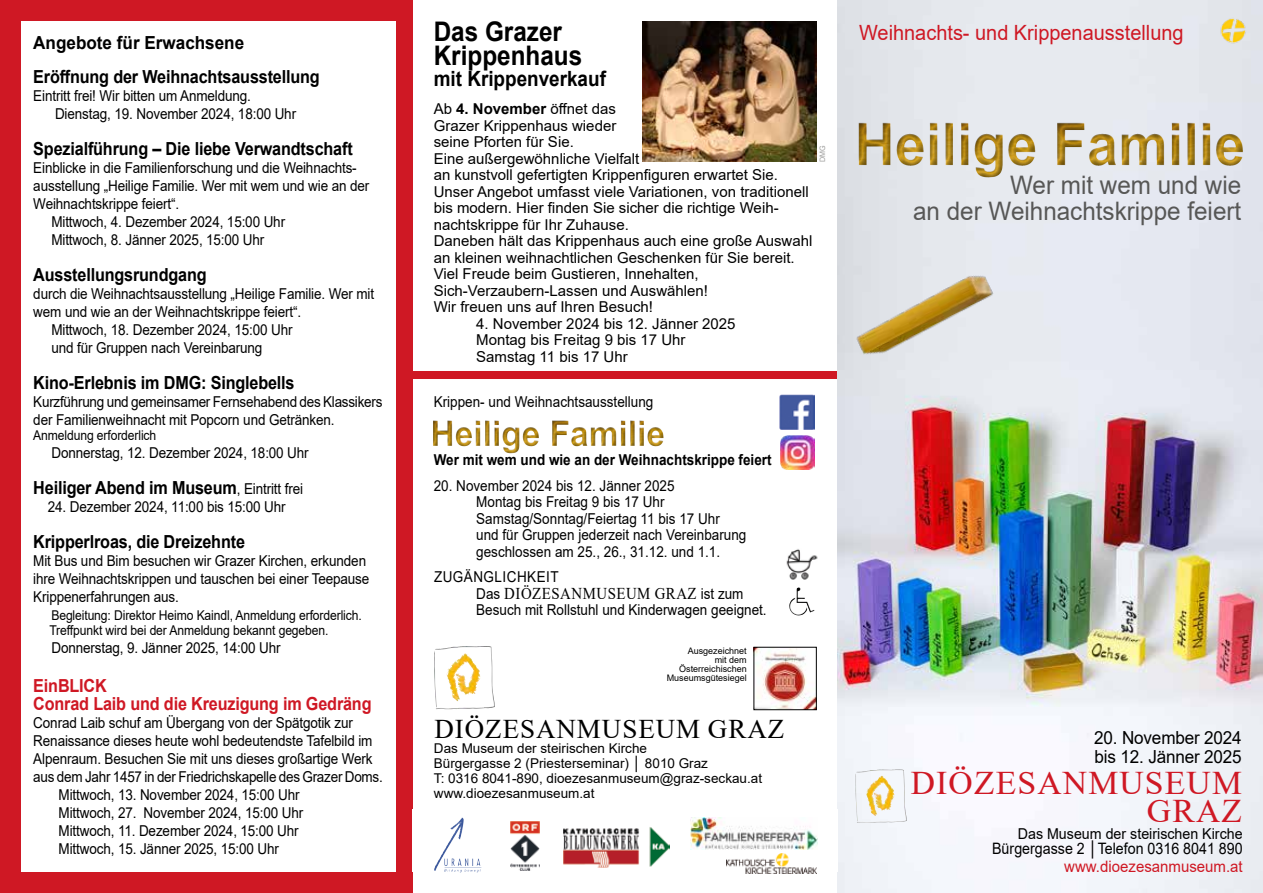
<style>
.page{position:relative;width:1263px;height:893px;background:#fff}
.page>*{position:absolute;margin:0;border:0;box-sizing:border-box;transform-origin:0 0}
.t1{font:33px/28.5px "Times New Roman";letter-spacing:.035em;color:#cf1824;text-align:right}
.t2{font:700 27px/24px "Arial";color:#000;scale:.9 1}
.t3{font:27px "Times New Roman";letter-spacing:.035em;color:#000}
.t4{font:25.5px/25.8px "Arial";color:#575756;text-align:right;scale:.95 1}
.t5{font:21px "Arial";color:#cf1824;scale:.95 1}
.t6{font:700 21px "Arial";color:#000;scale:.9 1}
.t7{font:700 18px "Arial";letter-spacing:-.01em;color:#000;scale:.9 1}
.t8{font:700 18px/34.5px "Arial";letter-spacing:-.01em;color:#000;scale:.95 1}
.t9{font:700 18px/18px "Arial";letter-spacing:-.01em;color:#cf1824;scale:.9 1}
.t10{font:18px/19.5px "Arial";letter-spacing:-.01em;color:#000;scale:.95 1}
.t11{font:16.5px "Times New Roman";letter-spacing:.035em;color:#000;scale:.9 1}
.t12{font:15.75px/18px "Arial";color:#000;text-align:right;scale:.9 1}
.t13{font:15px/16.5px "Arial";letter-spacing:-.01em;color:#000;scale:.9 1}
.t14{font:15px/16.5px "Arial";letter-spacing:-.01em;color:#000}
.t15{font:700 15px "Arial";color:#000;scale:.9 1}
.t16{font:15px "Arial";letter-spacing:-.01em;color:#000;scale:.95 1}
.t17{font:15px "Arial";letter-spacing:.035em;color:#000;scale:.9 1}
.t18{font:13.5px/15px "Arial";color:#000}
.t19{font:13.5px/15px "Arial";color:#000;scale:.9 1}
.t20{font:9px/9px "Arial";color:#000;text-align:right}
.t21{font:7.5px "Arial";color:#9d9d9c;scale:.95 1}
.s1{font-weight:400;font-size:15px}
.s2{font-weight:700}
.s3{font-family:"Arial";font-size:15px}
.s4{font-size:15px}
.s5{color:#cf1824}
</style>
<div class="page">
<div style="left:403px;top:371px;width:447px;height:8px;background:#cf1824"></div>
<img style="left:434px;top:646px;width:61px;height:63px">
<div style="left:0;top:0;width:412px;height:893px;background:#cf1824"></div>
<div style="left:21px;top:21px;width:374px;height:851px;background:#fff"></div>
<img style="left:838px;top:0;width:425px;height:893px">
<img style="left:855px;top:769px;width:52px;height:54px">
<img style="left:791px;top:587px;width:24px;height:26px">
<img style="left:779px;top:395px;width:35px;height:34px">
<img style="left:511px;top:821px;width:28px;height:50px">
<img style="left:564px;top:827px;width:106px;height:41px">
<img style="left:434px;top:819px;width:27px;height:52px">
<img style="left:755px;top:649px;width:60px;height:59px">
<div style="left:753px;top:647px;width:64px;height:63px;border:1px solid #000"></div>
<img style="left:726px;top:853px;width:91px;height:20px">
<img style="left:643px;top:21px;width:174px;height:141px">
<img style="left:780px;top:436px;width:34px;height:34px">
<img style="left:1211px;top:9px;width:43px;height:43px">
<img style="left:838px;top:102px;width:423px;height:84px">
<div style="left:852px;top:113px;width:397px;height:73px;background:#000;opacity:.5"></div>
<img style="left:844px;top:253px;width:167px;height:115px">
<div style="left:429px;top:415px;width:239px;height:44px;background:#000;opacity:.5"></div>
<img style="left:691px;top:817px;width:126px;height:32px">
<img style="left:786px;top:549px;width:32px;height:31px">
<p class="t8" style="left:33px;top:25px;width:303px">Angebote für Erwachsene<br>Eröffnung der Weihnachtsausstellung</p>
<p class="t13" style="left:55px;top:87px;width:269px;line-height:18px;text-indent:-22px">Eintritt frei! Wir bitten um Anmeldung.<br>Dienstag, 19. November 2024, 18:00 Uhr</p>
<p class="t7" style="left:33px;top:136px;width:356px">Spezialführung – Die liebe Verwandtschaft</p>
<p class="t13" style="left:33px;top:159px;width:361px">Einblicke in die Familienforschung und die Weihnachts-</p>
<p class="t13" style="left:33px;top:177px;width:375px">ausstellung „Heilige Familie. Wer mit wem und wie an der</p>
<p class="t13" style="left:33px;top:195px;width:164px">Weihnachtskrippe feiert“.</p>
<p class="t13" style="left:51px;top:213px;width:261px">Mittwoch, 4. Dezember 2024, 15:00 Uhr</p>
<p class="t13" style="left:51px;top:231px;width:238px">Mittwoch, 8. Jänner 2025, 15:00 Uhr</p>
<p class="t7" style="left:33px;top:262px;width:194px">Ausstellungsrundgang</p>
<p class="t13" style="left:33px;top:285px;width:380px">durch die Weihnachtsausstellung „Heilige Familie. Wer mit</p>
<p class="t13" style="left:33px;top:303px;width:299px">wem und wie an der Weihnachtskrippe feiert“.</p>
<p class="t13" style="left:51px;top:321px;width:269px">Mittwoch, 18. Dezember 2024, 15:00 Uhr</p>
<p class="t13" style="left:51px;top:339px;width:236px">und für Gruppen nach Vereinbarung</p>
<p class="t7" style="left:33px;top:370px;width:292px">Kino-Erlebnis im DMG: Singlebells</p>
<p class="t13" style="left:33px;top:393px;width:389px;line-height:18px">Kurzführung und gemeinsamer Fernsehabend des Klassikers der Familienweihnacht mit Popcorn und Getränken.</p>
<p class="t19" style="left:33px;top:428px;width:138px">Anmeldung erforderlich</p>
<p class="t13" style="left:51px;top:444px;width:287px">Donnerstag, 12. Dezember 2024, 18:00 Uhr</p>
<p class="t7" style="left:33px;top:475px;width:301px">Heiliger Abend im Museum<span class="s1">, Eintritt frei</span></p>
<p class="t13" style="left:48px;top:498px;width:266px">24. Dezember 2024, 11:00 bis 15:00 Uhr</p>
<p class="t7" style="left:33px;top:529px;width:237px">Kripperlroas, die Dreizehnte</p>
<p class="t13" style="left:33px;top:552px;width:375px;line-height:18px">Mit Bus und Bim besuchen wir Grazer Kirchen, erkunden ihre Weihnachtskrippen und tauschen bei einer Teepause<br>Krippenerfahrungen aus.</p>
<p class="t19" style="left:49px;top:608px;width:349px">Begleitung: Direktor Heimo Kaindl, Anmeldung erforderlich.<br>Treffpunkt wird bei der Anmeldung bekannt gegeben.</p>
<p class="t13" style="left:51px;top:639px;width:256px">Donnerstag, 9. Jänner 2025, 14:00 Uhr</p>
<p class="t9" style="left:33px;top:677px;width:377px">EinBLICK<br>Conrad Laib und die Kreuzigung im Gedräng</p>
<p class="t13" style="left:33px;top:714px;width:357px">Conrad Laib schuf am Übergang von der Spätgotik zur</p>
<p class="t13" style="left:33px;top:732px;width:378px">Renaissance dieses heute wohl bedeutendste Tafelbild im</p>
<p class="t13" style="left:33px;top:750px;width:378px">Alpenraum. Besuchen Sie mit uns dieses großartige Werk</p>
<p class="t13" style="left:33px;top:768px;width:390px">aus dem Jahr 1457 in der Friedrichskapelle des Grazer Doms.</p>
<p class="t13" style="left:59px;top:786px;width:269px">Mittwoch, 13. November 2024, 15:00 Uhr</p>
<p class="t13" style="left:59px;top:804px;width:273px">Mittwoch, 27. November 2024, 15:00 Uhr</p>
<p class="t13" style="left:59px;top:822px;width:268px">Mittwoch, 11. Dezember 2024, 15:00 Uhr</p>
<p class="t13" style="left:59px;top:840px;width:246px">Mittwoch, 15. Jänner 2025, 15:00 Uhr</p>
<h2 class="t2" style="left:434px;top:20px;width:167px">Das Grazer<br>Krippenhaus</h2>
<h3 class="t6" style="left:434px;top:64px;width:193px">mit Krippenverkauf</h3>
<p class="t14" style="left:434px;top:101px;width:380px">Ab <span class="s2">4. November</span> öffnet das<br>Grazer Krippenhaus wieder<br>seine Pforten für Sie.<br>Eine außergewöhnliche Vielfalt<br>an kunstvoll gefertigten Krippenfiguren erwartet Sie.<br>Unser Angebot umfasst viele Variationen, von traditionell bis modern. Hier finden Sie sicher die richtige Weih&shy;nachtskrippe für Ihr Zuhause.<br>Daneben hält das Krippenhaus auch eine große Auswahl an kleinen weihnachtlichen Geschenken für Sie bereit.<br>Viel Freude beim Gustieren, Innehalten, Sich-Verzaubern-Lassen und Auswählen!<br>Wir freuen uns auf Ihren Besuch!</p>
<p class="t14" style="left:476px;top:315px;width:261px">4. November 2024 bis 12. Jänner 2025<br>Montag bis Freitag 9 bis 17 Uhr<br>Samstag 11 bis 17 Uhr</p>
<p class="t21" style="left:817px;top:162px;width:19px;rotate:-90deg">DMG</p>
<p class="t13" style="left:434px;top:393px;width:246px">Krippen- und Weihnachtsausstellung</p>
<p class="t15" style="left:434px;top:449px;width:377px">Wer mit wem und wie an der Weihnachtskrippe feiert</p>
<p class="t13" style="left:476px;top:477px;width:302px;text-indent:-43px">20. November 2024 bis 12. Jänner 2025<br>Montag bis Freitag 9 bis 17 Uhr Samstag/Sonntag/Feiertag 11 bis 17 Uhr<br>und für Gruppen jederzeit nach Vereinbarung geschlossen am 25., 26., 31.12. und 1.1.</p>
<p class="t17" style="left:434px;top:567px;width:140px">ZUGÄNGLICHKEIT</p>
<p class="t11" style="left:476px;top:582px;width:298px"><span class="s3">Das</span> DIÖZESANMUSEUM GRAZ <span class="s3">ist zum</span></p>
<p class="t13" style="left:476px;top:602px;width:324px">Besuch mit Rollstuhl und Kinderwagen geeignet.</p>
<p class="t20" style="left:667px;top:646px;width:82px">Ausgezeichnet<br>mit dem<br>Österreichischen<br>Museumsgütesiegel</p>
<h2 class="t3" style="left:434px;top:710px;width:351px">DIÖZESANMUSEUM GRAZ</h2>
<p class="t18" style="left:434px;top:740px;width:330px">Das Museum der steirischen Kirche<br>Bürgergasse 2 (Priesterseminar) │ 8010 Graz<br>T: 0316 8041-890, dioezesanmuseum@graz-seckau.at www.dioezesanmuseum.at</p>
<h3 class="t5" style="left:859px;top:18px;width:343px">Weihnachts- und Krippenausstellung</h3>
<h3 class="t4" style="left:913px;top:172px;width:347px">Wer mit wem und wie<br>an der Weihnachtskrippe feiert</h3>
<p class="t10" style="left:1094px;top:728px;width:157px">20. November 2024 bis 12. Jänner 2025</p>
<h1 class="t1" style="left:911px;top:767px;width:333px">DIÖZESANMUSEUM<br>GRAZ</h1>
<p class="t16" style="left:1018px;top:823px;width:238px">Das Museum der steirischen Kirche</p>
<p class="t12" style="left:992px;top:839px;width:280px">Bürgergasse 2 <span class="s4">│</span>Telefon 0316 8041 890 <span class="s5">www.dioezesanmuseum.at</span></p>
</div>
